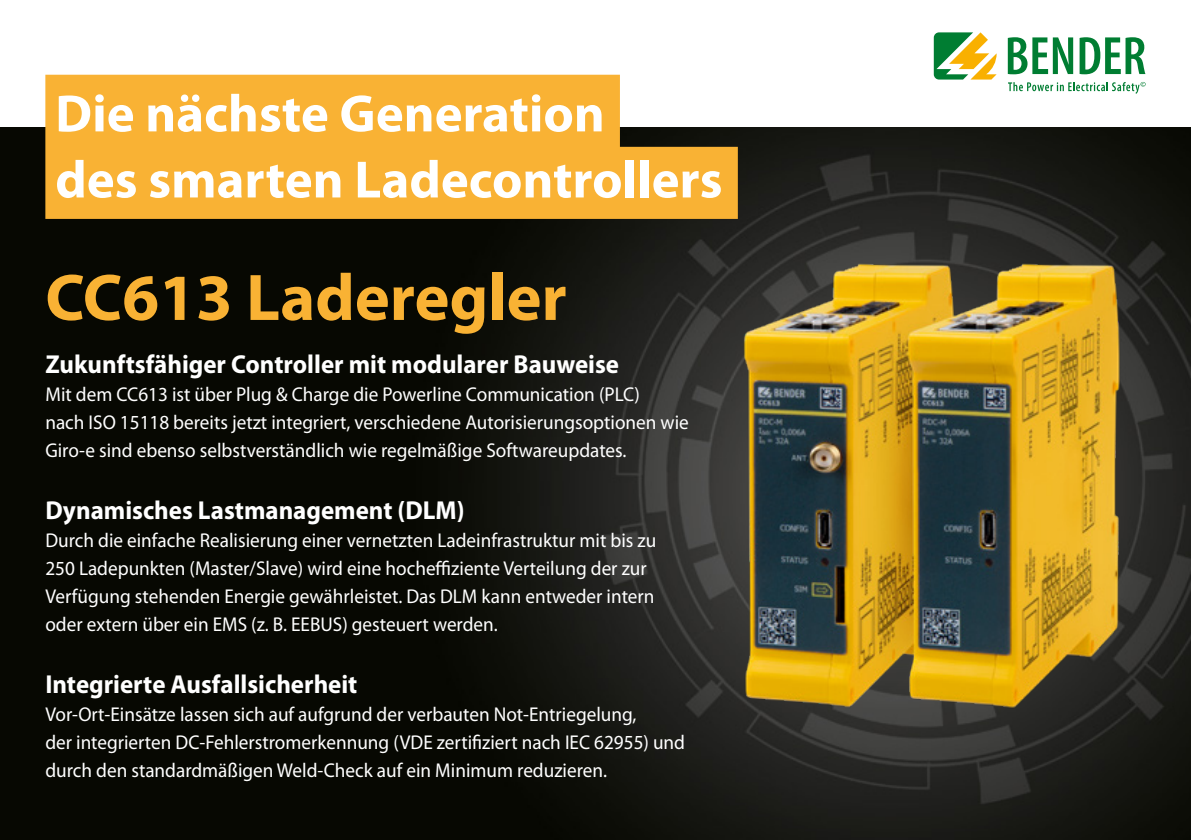
<style>
.page{position:relative;width:1191px;height:840px;background:#fff}
.page>*{position:absolute;margin:0;border:0;box-sizing:border-box;transform-origin:0 0}
.t1{font:700 66.2px "Myriad Pro";color:#f9b234}
.t2{font:700 52.8px "Myriad Pro";color:#fff}
.Text_Kopie{font:700 26px "Myriad Pro";color:#fff;scale:.96 1}
.Text_Kopie-2{font:20px/28px "Myriad Pro";color:#fff;scale:.96 1}
</style>
<div class="page">
<img style="left:0;top:127px;width:1191px;height:712px">
<svg style="left:45px;top:75px;width:693px;height:144px;background:#f3b23f"></svg>
<svg style="left:1008px;top:82px;width:137px;height:12px"></svg>
<svg style="left:1007px;top:37px;width:66px;height:37px"></svg>
<svg style="left:1079px;top:37px;width:66px;height:37px"></svg>
<svg style="left:933px;top:32px;width:63px;height:47px"></svg>
<img style="left:737px;top:255px;width:390px;height:459px">
<p class="t2" style="left:55px;top:84px;width:551px">Die nächste Generation</p>
<p class="t2" style="left:55px;top:150px;width:669px">des smarten Ladecontrollers</p>
<p class="t1" style="left:45px;top:260px;width:523px">CC613 Laderegler</p>
<p class="Text_Kopie" style="left:45px;top:349px;width:599px">Zukunftsfähiger Controller mit modularer Bauweise</p>
<p class="Text_Kopie-2" style="left:45px;top:380px;width:672px">Mit dem CC613 ist über Plug &amp; Charge die Powerline Communication (PLC)<br>nach ISO 15118 bereits jetzt integriert, verschiedene Autorisierungsoptionen wie<br>Giro-e sind ebenso selbstverständlich wie regelmäßige Softwareupdates.</p>
<p class="Text_Kopie" style="left:45px;top:495px;width:438px">Dynamisches Lastmanagement (DLM)</p>
<p class="Text_Kopie-2" style="left:45px;top:526px;width:638px">Durch die einfache Realisierung einer vernetzten Ladeinfrastruktur mit bis zu 250 Ladepunkten (Master/Slave) wird eine hocheffiziente Verteilung der zur Verfügung stehenden Energie gewährleistet. Das DLM kann entweder intern oder extern über ein EMS (z. B. EEBUS) gesteuert werden.</p>
<p class="Text_Kopie" style="left:45px;top:669px;width:327px">Integrierte Ausfallsicherheit</p>
<p class="Text_Kopie-2" style="left:45px;top:700px;width:668px">Vor-Ort-Einsätze lassen sich auf aufgrund der verbauten Not-Entriegelung,<br>der integrierten DC-Fehlerstromerkennung (VDE zertifiziert nach IEC 62955) und durch den standardmäßigen Weld-Check auf ein Minimum reduzieren.</p>
</div>
